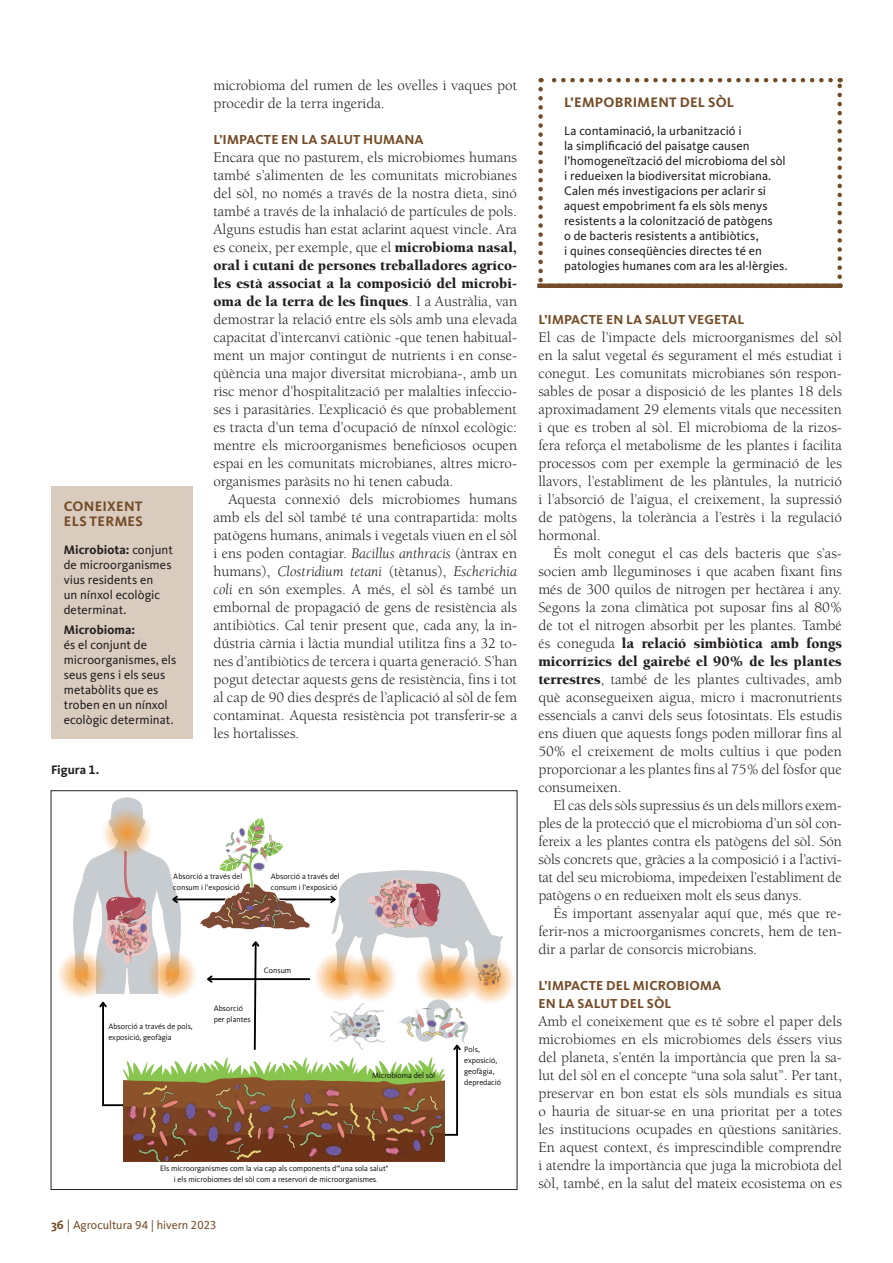
<style>
.page{position:relative;width:893px;height:1263px;background:#fff}
.page>*{position:absolute;margin:0;border:0;box-sizing:border-box;transform-origin:0 0}
.Text_base{font:15px/18px "Berkeley Std";color:#231f20;text-align:justify}
.titol_Quadrat{font:700 14.25px/15px "Kievit OT";letter-spacing:.02em;color:#744c27}
.Costadet{font:700 13.5px "Kievit OT";letter-spacing:.01em;color:#744c27}
.Quadrat{font:12.75px/15px "Kievit OT";color:#231f20}
.Taula{font:700 12.75px "Kievit OT";color:#231f20}
.t1{font:12px "Kievit OT";color:#744c27}
.Taula-2{font:8.25px "Kievit OT";color:#231f20}
.t2{font:8.1px/11.1px "Kievit OT";color:#080704}
.s1{font-weight:700}
.s2{font-family:"Berkeley";font-weight:900}
.s3{font-family:"Berkeley";font-style:italic}
.s4{font-weight:300}
.s5{font-weight:700;font-size:12.75px}
.s6{font-size:12.75px}
</style>
<div class="page">
<svg style="left:538px;top:89px;width:5px;height:194px"></svg>
<svg style="left:837px;top:78px;width:5px;height:199px"></svg>
<svg style="left:541px;top:78px;width:290px;height:4px"></svg>
<div style="left:537px;top:283px;width:305px;height:5px;background:#744c27"></div>
<div style="left:51px;top:486px;width:141px;height:252px;background:#d9cbbe"></div>
<img style="left:58px;top:954px;width:15px;height:42px">
<img style="left:503px;top:960px;width:11px;height:39px">
<svg style="left:73px;top:797px;width:430px;height:365px"></svg>
<p class="titol_Quadrat" style="left:64px;top:499px;width:80px">CONEIXENT<br>ELS TERMES</p>
<p class="Quadrat" style="left:64px;top:542px;width:111px"><span class="s1">Microbiota:</span> conjunt de microorganismes vius residents en<br>un nínxol ecològic determinat.</p>
<p class="Quadrat" style="left:64px;top:622px;width:114px"><span class="s1">Microbioma:<br></span>és el conjunt de microorganismes, els seus gens i els seus metabòlits que es troben en un nínxol ecològic determinat.</p>
<p class="Taula" style="left:51px;top:762px;width:50px">Figura 1.</p>
<p class="Text_base" style="left:213px;top:77px;width:305px">microbioma del rumen de les ovelles i vaques pot procedir de la terra ingerida.</p>
<p class="Costadet" style="left:214px;top:131px;width:212px">L’IMPACTE EN LA SALUT HUMANA</p>
<p class="Text_base" style="left:213px;top:149px;width:305px">Encara que no pasturem, els microbiomes humans també s’alimenten de les comunitats microbianes del sòl, no només a través de la nostra dieta, sinó també a través de la inhalació de partícules de pols.<br>Alguns estudis han estat aclarint aquest vincle. Ara es coneix, per exemple, que el <span class="s2">microbioma nasal, oral i cutani de persones treballadores agríco&shy;les està associat a la composició del microbi&shy;oma de la terra de les finques</span>. I a Austràlia, van demostrar la relació entre els sòls amb una elevada capacitat d’intercanvi catiònic -que tenen habitual&shy;ment un major contingut de nutrients i en conse&shy;qüència una major diversitat microbiana-, amb un risc menor d’hospitalització per malalties infeccio&shy;ses i parasitàries. L’explicació és que probablement es tracta d’un tema d’ocupació de nínxol ecològic: mentre els microorganismes beneficiosos ocupen espai en les comunitats microbianes, altres micro&shy;organismes paràsits no hi tenen cabuda.</p>
<p class="Text_base" style="left:213px;top:491px;width:305px;text-indent:15px">Aquesta connexió dels microbiomes humans amb els del sòl també té una contrapartida: molts patògens humans, animals i vegetals viuen en el sòl i ens poden contagiar. <span class="s3">Bacillus anthracis</span> (àntrax en humans), <span class="s3">Clostridium tetani</span> (tètanus), <span class="s3">Escherichia coli</span> en són exemples. A més, el sòl és també un embornal de propagació de gens de resistència als antibiòtics. Cal tenir present que, cada any, la in&shy;dústria càrnia i làctia mundial utilitza fins a 32 to&shy;nes d’antibiòtics de tercera i quarta generació. S’han pogut detectar aquests gens de resistència, fins i tot al cap de 90 dies després de l’aplicació al sòl de fem contaminat. Aquesta resistència pot transferir-se a les hortalisses.</p>
<p class="t2" style="left:173px;top:871px;width:70px">Absorció a través del consum i l’exposició</p>
<p class="t2" style="left:271px;top:871px;width:70px">Absorció a través del consum i l’exposició</p>
<p class="t2" style="left:108px;top:1020px;width:86px">Absorció a través de pols, exposició, geofàgia</p>
<p class="t2" style="left:214px;top:1003px;width:39px">Absorció per plantes</p>
<p class="t2" style="left:264px;top:965px;width:29px">Consum</p>
<p class="t2" style="left:372px;top:1070px;width:65px">Microbioma del sòl</p>
<p class="t2" style="left:464px;top:1043px;width:38px">Pols, exposició, geofàgia, depredació</p>
<p class="t2" style="left:160px;top:1162px;width:230px;text-align:center">Els microorganismes com la via cap als components d'"una sola salut" i els microbiomes del sòl com a reservori de microorganisme.</p>
<p class="Taula-2" style="left:373px;top:1174px;width:6px">s<span class="s4">.</span></p>
<p class="t1" style="left:51px;top:1218px;width:167px"><span class="s5">36</span> <span class="s6">|</span> Agrocultura 94 | hivern 2023</p>
<p class="titol_Quadrat" style="left:564px;top:95px;width:172px">L’EMPOBRIMENT DEL SÒL</p>
<p class="Quadrat" style="left:564px;top:123px;width:225px">La contaminació, la urbanització i<br>la simplificació del paisatge causen l’homogeneïtzació del microbioma del sòl i redueixen la biodiversitat microbiana.<br>Calen més investigacions per aclarir si aquest empobriment fa els sòls menys resistents a la colonització de patògens<br>o de bacteris resistents a antibiòtics,<br>i quines conseqüències directes té en patologies humanes com ara les al·lèrgies.</p>
<p class="Costadet" style="left:538px;top:311px;width:208px">L’IMPACTE EN LA SALUT VEGETAL</p>
<p class="Text_base" style="left:538px;top:329px;width:305px">El cas de l’impacte dels microorganismes del sòl en la salut vegetal és segurament el més estudiat i conegut. Les comunitats microbianes són respon&shy;sables de posar a disposició de les plantes 18 dels aproximadament 29 elements vitals que necessiten i que es troben al sòl. El microbioma de la rizos&shy;fera reforça el metabolisme de les plantes i facilita processos com per exemple la germinació de les llavors, l’establiment de les plàntules, la nutrició i l’absorció de l’aigua, el creixement, la supressió de patògens, la tolerància a l’estrès i la regulació hormonal.</p>
<p class="Text_base" style="left:538px;top:545px;width:305px;text-indent:15px">És molt conegut el cas dels bacteris que s’as&shy;socien amb lleguminoses i que acaben fixant fins més de 300 quilos de nitrogen per hectàrea i any.<br>Segons la zona climàtica pot suposar fins al 80% de tot el nitrogen absorbit per les plantes. També és coneguda <span class="s2">la relació simbiòtica amb fongs micorrízics del gairebé el 90% de les plantes terrestres</span>, també de les plantes cultivades, amb què aconsegueixen aigua, micro i macronutrients essencials a canvi dels seus fotosintats. Els estudis ens diuen que aquests fongs poden millorar fins al 50% el creixement de molts cultius i que poden proporcionar a les plantes fins al 75% del fòsfor que consumeixen.</p>
<p class="Text_base" style="left:538px;top:797px;width:305px;text-indent:15px">El cas dels sòls supressius és un dels millors exem&shy;ples de la protecció que el microbioma d’un sòl con&shy;fereix a les plantes contra els patògens del sòl. Són sòls concrets que, gràcies a la composició i a l’activi&shy;tat del seu microbioma, impedeixen l’establiment de patògens o en redueixen molt els seus danys.</p>
<p class="Text_base" style="left:538px;top:905px;width:305px;text-indent:15px">És important assenyalar aquí que, més que re&shy;ferir-nos a microorganismes concrets, hem de ten&shy;dir a parlar de consorcis microbians.</p>
<p class="Costadet" style="left:538px;top:977px;width:184px">L’IMPACTE DEL MICROBIOMA</p>
<p class="Costadet" style="left:538px;top:995px;width:135px">EN LA SALUT DEL SÒL</p>
<p class="Text_base" style="left:538px;top:1013px;width:305px">Amb el coneixement que es té sobre el paper dels microbiomes en els microbiomes dels éssers vius del planeta, s’entén la importància que pren la sa&shy;lut del sòl en el concepte “una sola salut”. Per tant, preservar en bon estat els sòls mundials es situa o hauria de situar-se en una prioritat per a totes les institucions ocupades en qüestions sanitàries.<br>En aquest context, és imprescindible comprendre i atendre la importància que juga la microbiota del sòl, també, en la salut del mateix ecosistema on es</p>
</div>
